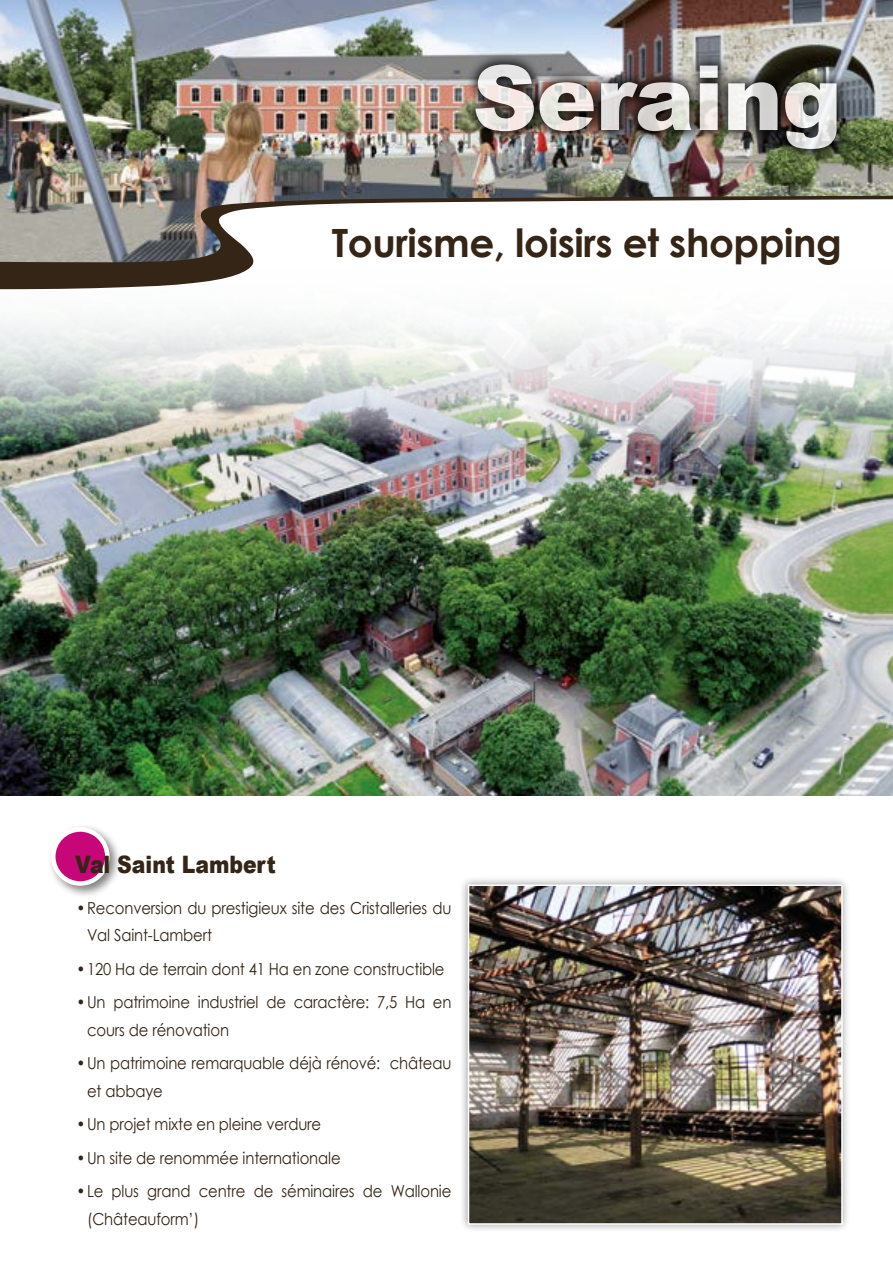
<style>
.page{position:relative;width:893px;height:1263px;background:#fff}
.page>*{position:absolute;margin:0;border:0;box-sizing:border-box;transform-origin:0 0}
.t1{font:900 90px "Arial";letter-spacing:-.01em;color:#fff}
.t2{font:700 39px "Century Gothic";letter-spacing:-.01em;color:#342516}
.t3{font:900 24px "Arial";color:#342516;scale:.85 1}
.t4{font:16.5px/27.3px "Century Gothic";letter-spacing:-.01em;color:#342516;scale:.9 1}
</style>
<div class="page">
<img style="left:0;top:444px;width:893px;height:351px">
<img style="left:0;top:0;width:893px;height:196px">
<img style="left:0;top:289px;width:893px;height:155px">
<svg style="left:0;top:196px;width:893px;height:93px"></svg>
<img style="left:463px;top:52px;width:386px;height:110px">
<div style="left:47px;top:823px;width:75px;height:75px;background:#000;opacity:.5"></div>
<div style="left:53px;top:829px;width:54px;height:54px;background:#c70777;border-radius:50%"></div>
<div style="left:51px;top:827px;width:59px;height:59px;border:4px solid #fff;border-radius:50%"></div>
<div style="left:460px;top:876px;width:391px;height:356px;background:#000;opacity:.4"></div>
<img style="left:471px;top:887px;width:369px;height:335px">
<div style="left:468px;top:884px;width:375px;height:341px;border:2px solid #fff"></div>
<h1 class="t1" style="left:472px;top:33px;width:371px">Seraing</h1>
<h2 class="t2" style="left:332px;top:213px;width:512px">Tourisme, loisirs et shopping</h2>
<h3 class="t3" style="left:75px;top:847px;width:238px">Val Saint Lambert</h3>
<p class="t4" style="left:87px;top:894px;width:406px;text-indent:-10px">•Reconversion du prestigieux site des Cristalleries du<br>Val Saint-Lambert</p>
<p class="t4" style="left:77px;top:955px;width:410px">•120 Ha de terrain dont 41 Ha en zone constructible</p>
<p class="t4" style="left:87px;top:988px;width:406px;text-indent:-10px">•Un patrimoine industriel de caractère: 7,5 Ha en cours de rénovation</p>
<p class="t4" style="left:87px;top:1049px;width:406px;text-indent:-10px">•Un patrimoine remarquable déjà rénové: château et abbaye</p>
<p class="t4" style="left:77px;top:1110px;width:273px">•Un projet mixte en pleine verdure</p>
<p class="t4" style="left:77px;top:1144px;width:295px">•Un site de renommée internationale</p>
<p class="t4" style="left:87px;top:1177px;width:406px;text-indent:-10px">•Le plus grand centre de séminaires de Wallonie (Châteauform’)</p>
</div>
